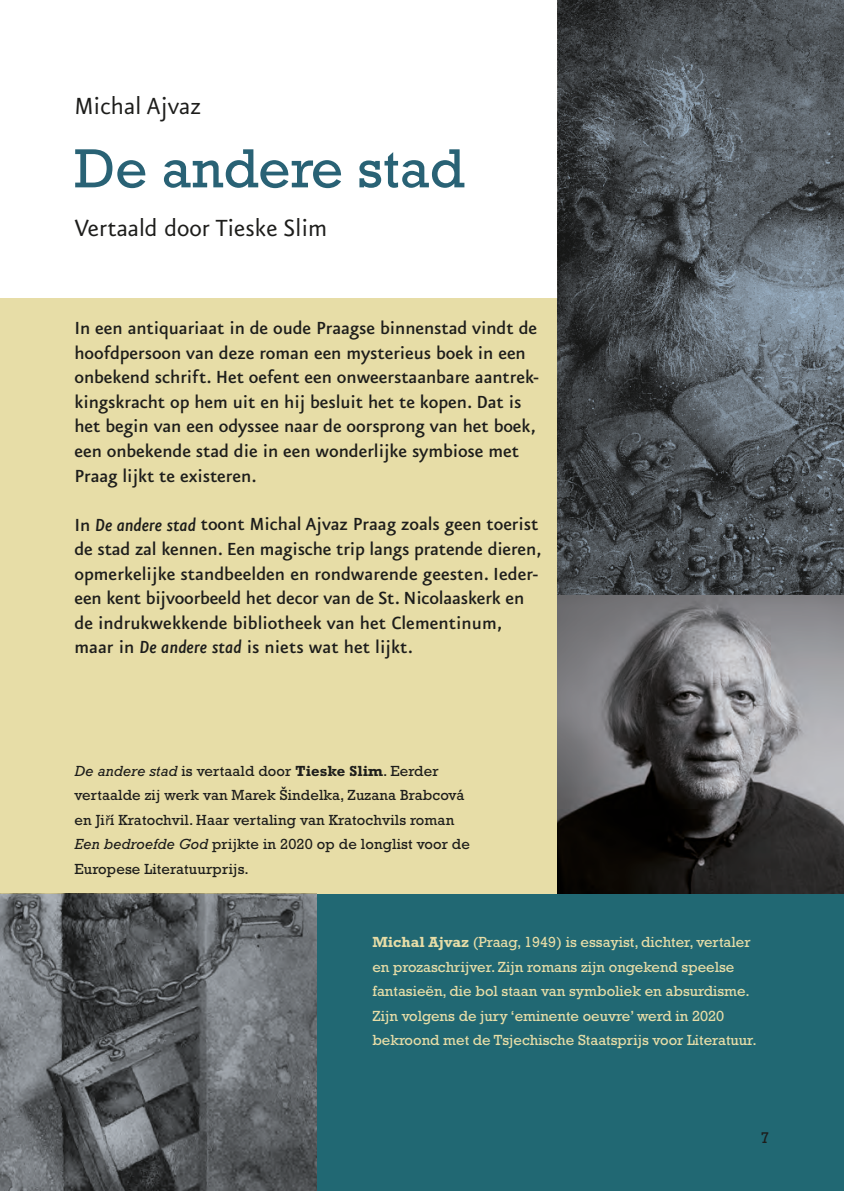
<style>
.page{position:relative;width:844px;height:1191px;background:#fff}
.page>*{position:absolute;margin:0;border:0;box-sizing:border-box;transform-origin:0 0}
.Boektitel{font:56px "Rockwell Std";color:#296275}
.Auteur{font:28px "Eureka Sans";color:#1d1d1b}
.AlineaIntro{font:500 21px/24.5px "Eureka Sans";letter-spacing:-.005em;color:#1d1d1b}
.t1{font:15.75px "Rockwell Std";color:#1d1d1b}
.InfoAuteur{font:14.88px/24.5px "Rockwell Std";color:#e7dda7}
.InfoAuteur-2{font:14.88px/24.5px "Rockwell Std";letter-spacing:.01em;color:#1d1d1b}
.s1{font-style:italic}
.s2{font-weight:700}
.s3{font-family:"Scala Sans Pro"}
</style>
<div class="page">
<div style="left:0;top:893px;width:843px;height:298px;background:#216873"></div>
<div style="left:0;top:298px;width:843px;height:595px;background:#e7dda7"></div>
<img style="left:557px;top:0;width:286px;height:893px">
<img style="left:0;top:893px;width:316px;height:298px">
<p class="Auteur" style="left:74px;top:93px;width:128px">Michal Ajvaz</p>
<p class="Boektitel" style="left:74px;top:136px;width:391px">De andere stad</p>
<p class="Auteur" style="left:74px;top:215px;width:254px">Vertaald door Tieske Slim</p>
<p class="AlineaIntro" style="left:74px;top:317px;width:465px">In een antiquariaat in de oude Praagse binnenstad vindt de hoofdpersoon van deze roman een mysterieus boek in een onbekend schrift. Het oefent een onweerstaanbare aantrek&shy;kingskracht op hem uit en hij besluit het te kopen. Dat is het begin van een odyssee naar de oorsprong van het boek, een onbekende stad die in een wonderlijke symbiose met Praag lijkt te existeren.</p>
<p class="AlineaIntro" style="left:74px;top:513px;width:468px">In <span class="s1">De andere stad</span> toont Michal Ajvaz Praag zoals geen toerist de stad zal kennen. Een magische trip langs pratende dieren, opmerkelijke standbeelden en rondwarende geesten. Ieder&shy;een kent bijvoorbeeld het decor van de St. Nicolaaskerk en de indrukwekkende bibliotheek van het Clementinum, maar in <span class="s1">De andere stad</span> is niets wat het lijkt.</p>
<p class="InfoAuteur-2" style="left:74px;top:758px;width:397px"><span class="s1">De andere stad</span> is vertaald door <span class="s2">Tieske Slim</span>. Eerder vertaalde zij werk van Marek Šindelka, Zuzana Brabcová en Ji<span class="s3">ř</span>í Kratochvil. Haar vertaling van Kratochvils roman <span class="s1">Een bedroefde God</span> prijkte in 2020 op de longlist voor de Europese Literatuurprijs.</p>
<p class="InfoAuteur" style="left:372px;top:929px;width:386px"><span class="s2">Michal Ajvaz</span> (Praag, 1949) is essayist, dichter, vertaler en prozaschrijver. Zijn romans zijn ongekend speelse fantasieën, die bol staan van symboliek en absurdisme.<br>Zijn volgens de jury ‘eminente oeuvre’ werd in 2020 bekroond met de Tsjechische Staatsprijs voor Literatuur.</p>
<p class="t1" style="left:760px;top:1129px;width:10px">7</p>
</div>
